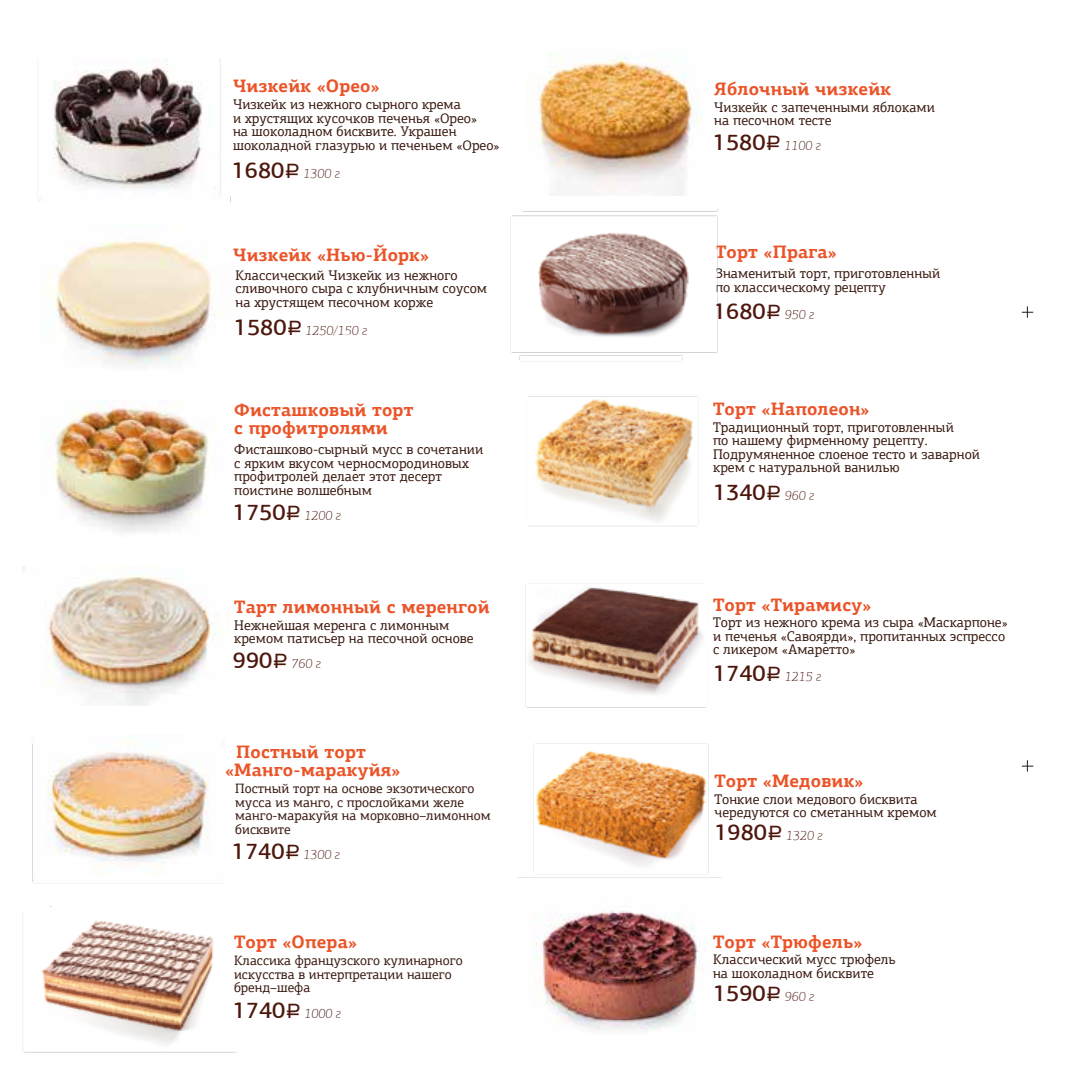
<style>
.page{position:relative;width:1078px;height:1078px;background:#fff}
.page>*{position:absolute;margin:0;border:0;box-sizing:border-box;transform-origin:0 0}
.t1{font:500 23px "PF Agora Sans Pro";color:#4d170d}
.t2{font:700 18px/18px "PF Agora Slab Pro";letter-spacing:.01em;color:#ea5428}
.t3{font:14px/13.6px "PF Agora Slab Pro";color:#39190f}
.t4{font:13.6px/13.6px "PF Agora Slab Pro";color:#39190f}
.t5{font:italic 100 13.6px "PF Agora Slab Pro";color:#4d170d}
.s1{font-family:"PF Agora Sans Pro";font-weight:500;font-style:normal;font-size:23px}
.s2{font-family:"ALS Rubl";font-weight:400;font-style:normal;font-size:20.4px}
.s3{font-family:"ALS Rubl";font-weight:400;font-size:20.4px}
.s4{font-family:"PF Agora Slab Pro";font-weight:100;font-style:italic;font-size:13.6px;color:#39190f}
.s5{font-family:"PF Agora Slab Pro";font-weight:100;font-style:italic;font-size:13.6px}
</style>
<div class="page">
<img style="left:535px;top:911px;width:164px;height:119px">
<img style="left:54px;top:400px;width:156px;height:132px">
<img style="left:46px;top:241px;width:175px;height:124px">
<img style="left:22px;top:566px;width:194px;height:138px">
<img style="left:526px;top:54px;width:176px;height:141px">
<img style="left:38px;top:59px;width:193px;height:142px">
<img style="left:32px;top:741px;width:192px;height:143px">
<img style="left:22px;top:906px;width:215px;height:147px">
<img style="left:510px;top:209px;width:208px;height:153px">
<img style="left:528px;top:396px;width:171px;height:131px">
<img style="left:525px;top:585px;width:181px;height:123px">
<img style="left:517px;top:743px;width:204px;height:135px">
<svg style="left:1021px;top:306px;width:11px;height:11px"></svg>
<svg style="left:1021px;top:760px;width:11px;height:11px"></svg>
<p class="t2" style="left:233px;top:77px;width:148px">Чизкейк «Орео»</p>
<p class="t3" style="left:233px;top:97px;width:268px">Чизкейк из нежного сырного крема<br>и хрустящих кусочков печенья «Орео»<br>на шоколадном бисквите. Украшен шоколадной глазурью и печеньем «Орео»</p>
<p class="t5" style="left:232px;top:166px;width:110px"><span class="s1">1680</span><span class="s2">A</span> 1300 г</p>
<p class="t2" style="left:233px;top:245px;width:197px">Чизкейк «Нью-Йорк»</p>
<p class="t3" style="left:235px;top:268px;width:253px">Классический Чизкейк из нежного сливочного сыра с клубничным соусом на хрустящем песочном корже</p>
<p class="t5" style="left:234px;top:323px;width:135px"><span class="s1">1580</span><span class="s2">A</span> 1250/150 г</p>
<p class="t2" style="left:234px;top:400px;width:181px">Фисташковый торт с профитролями</p>
<p class="t3" style="left:234px;top:442px;width:250px">Фисташково-сырный мусс в сочетании с ярким вкусом черносмородиновых профитролей делает этот десерт поистине волшебным</p>
<p class="t5" style="left:233px;top:508px;width:110px"><span class="s1">1750</span><span class="s2">A</span> 1200 г</p>
<p class="t2" style="left:234px;top:597px;width:257px">Тарт лимонный с меренгой</p>
<p class="t5" style="left:233px;top:655px;width:89px"><span class="s1">990</span><span class="s2">A</span> 760 г</p>
<p class="t3" style="left:234px;top:618px;width:241px">Нежнейшая меренга с лимонным кремом патисьер на песочной основе</p>
<p class="t2" style="left:225px;top:742px;width:177px;text-indent:11px">Постный торт «Манго-маракуйя»</p>
<p class="t4" style="left:235px;top:781px;width:257px">Постный торт на основе экзотического мусса из манго, с прослойками желе манго-маракуйя на морковно–лимонном бисквите</p>
<p class="t5" style="left:232px;top:846px;width:110px"><span class="s1">1740</span><span class="s2">A</span> 1300 г</p>
<p class="t2" style="left:234px;top:932px;width:124px">Торт «Опера»</p>
<p class="t4" style="left:234px;top:953px;width:230px">Классика французского кулинарного искусства в интерпретации нашего бренд–шефа</p>
<h1 class="t1" style="left:233px;top:995px;width:110px">1740<span class="s3">A</span> <span class="s4">1000</span> <span class="s5">г</span></h1>
<p class="t2" style="left:714px;top:80px;width:178px">Яблочный чизкейк</p>
<p class="t3" style="left:714px;top:100px;width:222px">Чизкейк с запеченными яблоками на песочном тесте</p>
<p class="t5" style="left:712px;top:137px;width:110px"><span class="s1">1580</span><span class="s2">A</span> 1100 г</p>
<p class="t2" style="left:715px;top:243px;width:123px">Торт «Прага»</p>
<p class="t3" style="left:715px;top:266px;width:227px">Знаменитый торт, приготовленный по классическому рецепту</p>
<h1 class="t1" style="left:713px;top:297px;width:103px">1680<span class="s3">A</span> <span class="s5">950 г</span></h1>
<p class="t2" style="left:713px;top:399px;width:158px">Торт «Наполеон»</p>
<p class="t3" style="left:713px;top:420px;width:268px">Традиционный торт, приготовленный<br>по нашему фирменному рецепту.<br>Подрумяненное слоеное тесто и заварной крем с натуральной ванилью</p>
<h1 class="t1" style="left:713px;top:478px;width:103px">1340<span class="s3">A</span> <span class="s5">960 г</span></h1>
<p class="t2" style="left:713px;top:595px;width:160px">Торт «Тирамису»</p>
<p class="t3" style="left:713px;top:615px;width:296px">Торт из нежного крема из сыра «Маскарпоне» и печенья «Савоярди», пропитанных эспрессо с ликером «Амаретто»</p>
<p class="t5" style="left:713px;top:668px;width:110px"><span class="s1">1740</span><span class="s2">A</span> 1215 г</p>
<p class="t2" style="left:714px;top:771px;width:150px">Торт «Медовик»</p>
<p class="t3" style="left:714px;top:791px;width:224px">Тонкие слои медового бисквита чередуются со сметанным кремом</p>
<p class="t5" style="left:714px;top:827px;width:110px"><span class="s1">1980</span><span class="s2">A</span> 1320 г</p>
<p class="t2" style="left:713px;top:932px;width:151px">Торт «Трюфель»</p>
<p class="t3" style="left:713px;top:952px;width:184px">Классический мусс трюфель на шоколадном бисквите</p>
<h1 class="t1" style="left:713px;top:978px;width:103px">1590<span class="s3">A</span> <span class="s5">960 г</span></h1>
</div>
